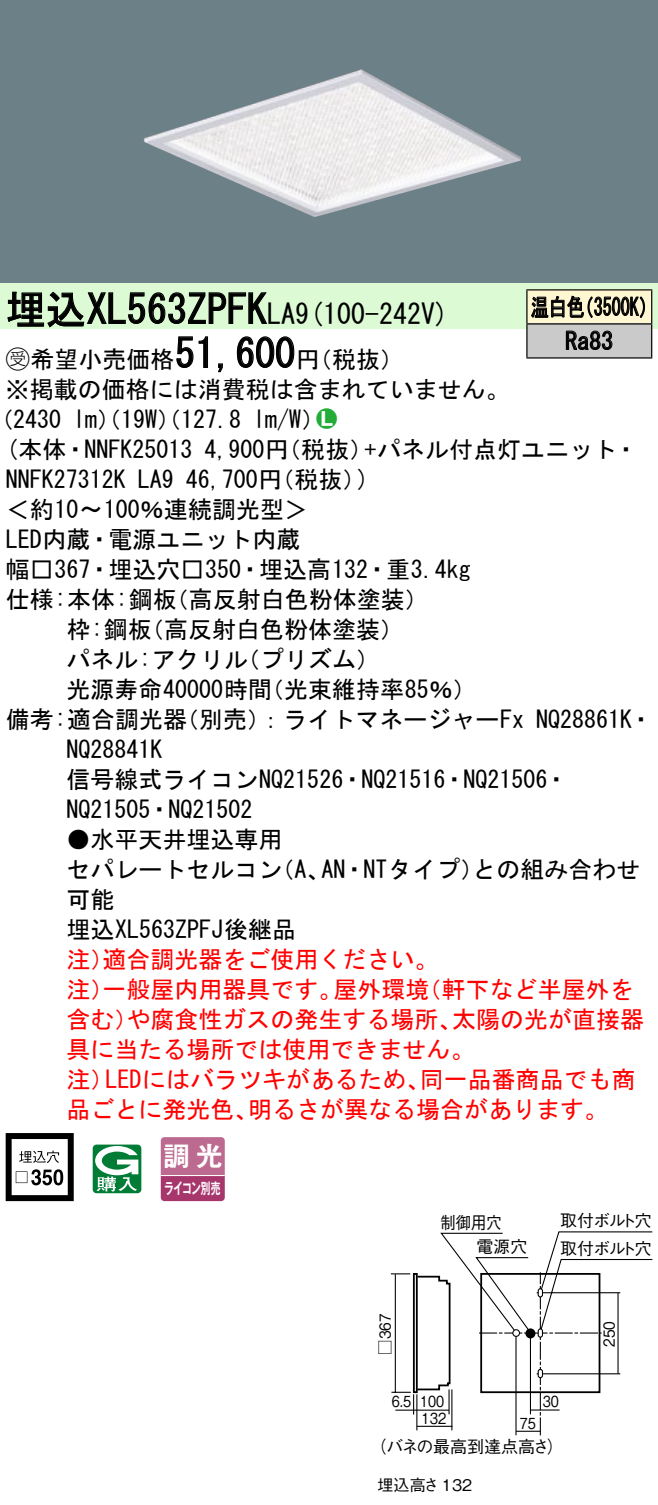
<style>
.page{position:relative;width:658px;height:1505px;background:#fff}
.page>*{position:absolute;margin:0;border:0;box-sizing:border-box;transform-origin:0 0}
.t1{font:40px "MS Gothic";color:#000}
.t2{font:28px "MS Gothic";color:#000}
.t3{font:26.4px "Gothic MB101 Pro De Bold 90 pv RKSJ H";color:#fff}
.t4{font:24px/30px "MS Gothic";color:#000}
.t5{font:24px "MS Gothic";color:#f00}
.t6{font:24px/34px "MS Gothic";color:#000;scale:.75 1}
.t7{font:24px "Ford Classification 1";color:#23ac38}
.t8{font:17.2px "Gothic BBB Pro Medium 90 pv RKSJ H";letter-spacing:-.015em;color:#000}
.t9{font:17.2px "Gothic BBB Pro Medium 90 pv RKSJ H";letter-spacing:-.015em;color:#000;scale:.9 1}
.t10{font:16px "Gothic BBB Pro Medium 90 pv RKSJ H";color:#000}
.t11{font:15.2px "Gothic BBB Pro Medium 90 pv RKSJ H";color:#000;scale:.84 1}
.t12{font:15.2px "Gothic MB101 Pro De Bold 90 pv RKSJ H";letter-spacing:-.05em;color:#fff;scale:.65 1}
.t13{font:15.2px "Gothic BBB Pro Medium 90 pv RKSJ H";color:#000}
.t14{font:15.2px "Gothic BBB Pro Medium 90 pv RKSJ H";color:#000;scale:.9 1}
.t15{font:15.2px "Gothic BBB Pro Medium 90 pv RKSJ H";color:#000;scale:.87 1}
.s1{font-size:28px}
.s2{font-family:"Ford Classification 1"}
.s3{color:#fff}
</style>
<div class="page">
<div style="left:0;top:0;width:658px;height:283px;background:#6c8087"></div>
<img style="left:144px;top:69px;width:377px;height:148px">
<div style="left:0;top:283px;width:658px;height:46px;background:#dcfad4"></div>
<svg style="left:7px;top:291px;width:260px;height:37px"></svg>
<svg style="left:176px;top:336px;width:32px;height:32px"></svg>
<svg style="left:218px;top:363px;width:5px;height:10px"></svg>
<svg style="left:236px;top:336px;width:59px;height:32px"></svg>
<svg style="left:6px;top:1133px;width:68px;height:68px"></svg>
<svg style="left:53px;top:1169px;width:10px;height:16px"></svg>
<svg style="left:93px;top:1144px;width:48px;height:49px"></svg>
<svg style="left:160px;top:1137px;width:65px;height:64px;background:#b55884"></svg>
<hr style="left:161px;top:1174px;width:64px;height:2px;background:#fff">
<div style="left:527px;top:290px;width:124px;height:34px;background:#fff6d2"></div>
<div style="left:527px;top:324px;width:124px;height:34px;background:#cacaca"></div>
<hr style="left:526px;top:289px;width:126px;height:1px;background:#000">
<hr style="left:526px;top:290px;width:1px;height:33px;background:#000">
<hr style="left:651px;top:290px;width:1px;height:33px;background:#000">
<hr style="left:526px;top:323px;width:126px;height:1px;background:#000">
<hr style="left:526px;top:324px;width:1px;height:33px;background:#000">
<hr style="left:651px;top:324px;width:1px;height:33px;background:#000">
<hr style="left:526px;top:357px;width:126px;height:1px;background:#000">
<svg style="left:531px;top:295px;width:114px;height:23px"></svg>
<svg style="left:565px;top:330px;width:47px;height:20px"></svg>
<svg style="left:391px;top:1231px;width:261px;height:205px"></svg>
<h1 class="t1" style="left:6px;top:289px;width:291px">埋込XL563ZPFK<span class="s1">LA</span></h1>
<p class="t2" style="left:295px;top:299px;width:155px">(9 100-242 (V</p>
<h1 class="t1" style="left:175px;top:333px;width:121px">51,600</h1>
<p class="t4" style="left:6px;top:344px;width:505px"><span class="s2">B</span>希望小売価格<br>※掲載の価格には消費税は含まれていません。</p>
<p class="t7" style="left:316px;top:406px;width:22px">2<span class="s3">7</span></p>
<p class="t4" style="left:296px;top:344px;width:109px">（円税抜(</p>
<p class="t4" style="left:253px;top:404px;width:73px">l m (W/</p>
<p class="t4" style="left:-11px;top:404px;width:74px">（2430</p>
<p class="t4" style="left:73px;top:404px;width:170px">lm）（19 ）（W 127.8</p>
<p class="t6" style="left:565px;top:290px;width:65px;text-indent:-34px">温白色<br>Ra83</p>
<p class="t6" style="left:575px;top:290px;width:109px">（3500 (K</p>
<p class="t4" style="left:6px;top:434px;width:188px">(本体・NNFK25013</p>
<p class="t4" style="left:204px;top:434px;width:170px">4,900 （円税抜）</p>
<p class="t4" style="left:364px;top:434px;width:275px">+パネル付点灯ユニット・</p>
<p class="t4" style="left:186px;top:464px;width:182px">46,700 （円税抜(</p>
<p class="t4" style="left:357px;top:464px;width:13px">(</p>
<p class="t4" style="left:6px;top:464px;width:121px">NNFK27312K</p>
<p class="t4" style="left:6px;top:494px;width:304px">＜約10〜100％連続調光型&lt;</p>
<p class="t4" style="left:6px;top:524px;width:296px">LED内蔵・電源ユニット内蔵</p>
<p class="t4" style="left:6px;top:554px;width:466px">幅□367・埋込穴□350・埋込高132・重3.4kg</p>
<p class="t4" style="left:165px;top:584px;width:265px">（高反射白色粉体塗装(</p>
<p class="t4" style="left:138px;top:464px;width:37px">LA9</p>
<p class="t4" style="left:140px;top:584px;width:266px;text-indent:-134px">仕様:本体:鋼板<br>（高反射白色粉体塗装(</p>
<p class="t4" style="left:66px;top:614px;width:87px">枠:鋼板</p>
<p class="t4" style="left:236px;top:644px;width:146px">（プリズム(</p>
<p class="t4" style="left:66px;top:644px;width:183px">パネル:アクリル</p>
<p class="t4" style="left:66px;top:674px;width:207px">光源寿命40000時間</p>
<p class="t4" style="left:260px;top:674px;width:218px">（光束維持率85％(</p>
<p class="t4" style="left:175px;top:704px;width:350px">（別売：）ライトマネージャーFx</p>
<p class="t4" style="left:66px;top:704px;width:503px;text-indent:-61px">備考:適合調光器<br>NQ28841K<br>信号線式ライコンNQ21526・NQ21516・NQ21506・<br>NQ21505・NQ21502</p>
<p class="t4" style="left:66px;top:824px;width:217px">●水平天井埋込専用</p>
<p class="t4" style="left:472px;top:854px;width:169px">との組み合わせ</p>
<p class="t4" style="left:536px;top:704px;width:118px">NQ28861 ・K</p>
<p class="t4" style="left:321px;top:854px;width:164px">AN・NTタイプ）</p>
<p class="t4" style="left:66px;top:854px;width:231px">セパレートセルコン可能<br>埋込XL563ZPFJ後継品</p>
<p class="t5" style="left:102px;top:947px;width:337px">適合調光器をご使用ください。</p>
<p class="t4" style="left:270px;top:854px;width:61px">（、A</p>
<p class="t5" style="left:66px;top:947px;width:49px">注）</p>
<p class="t5" style="left:102px;top:977px;width:241px">一般屋内用器具です。</p>
<p class="t5" style="left:333px;top:977px;width:97px">屋外環境</p>
<p class="t5" style="left:417px;top:977px;width:217px">（軒下など半屋外を</p>
<p class="t5" style="left:66px;top:977px;width:49px">注）</p>
<p class="t5" style="left:126px;top:1007px;width:337px">や腐食性ガスの発生する場所、</p>
<p class="t5" style="left:452px;top:1007px;width:194px">太陽の光が直接器</p>
<p class="t5" style="left:66px;top:1007px;width:73px">含む）</p>
<p class="t5" style="left:66px;top:1037px;width:409px">具に当たる場所では使用できません。</p>
<p class="t5" style="left:420px;top:1067px;width:217px">同一品番商品でも商</p>
<p class="t5" style="left:105px;top:1067px;width:326px">LEDにはバラツキがあるため、</p>
<p class="t5" style="left:66px;top:1067px;width:49px">注）</p>
<p class="t5" style="left:66px;top:1097px;width:193px">品ごとに発光色、</p>
<p class="t5" style="left:248px;top:1097px;width:362px">明るさが異なる場合があります。</p>
<p class="t3" style="left:164px;top:1134px;width:60px">調光</p>
<p class="t12" style="left:164px;top:1175px;width:88px">ライコン別売</p>
<p class="t9" style="left:440px;top:1208px;width:70px">制御用穴</p>
<p class="t8" style="left:476px;top:1232px;width:53px">電源穴</p>
<p class="t8" style="left:560px;top:1207px;width:93px">取付ボルト穴</p>
<p class="t8" style="left:560px;top:1234px;width:93px">取付ボルト穴</p>
<p class="t13" style="left:373px;top:1354px;width:43px;rotate:-90deg">□367</p>
<p class="t11" style="left:392px;top:1388px;width:25px">6.5</p>
<p class="t11" style="left:420px;top:1388px;width:30px">100</p>
<p class="t15" style="left:421px;top:1405px;width:30px">132</p>
<p class="t11" style="left:543px;top:1388px;width:21px">30</p>
<p class="t11" style="left:520px;top:1410px;width:21px">75</p>
<p class="t14" style="left:597px;top:1346px;width:30px;rotate:-90deg">250</p>
<p class="t8" style="left:370px;top:1432px;width:181px">（バネの最高到達点高さ</p>
<p class="t10" style="left:377px;top:1471px;width:96px">埋込高さ 132</p>
<p class="t8" style="left:547px;top:1432px;width:19px">(</p>
</div>
